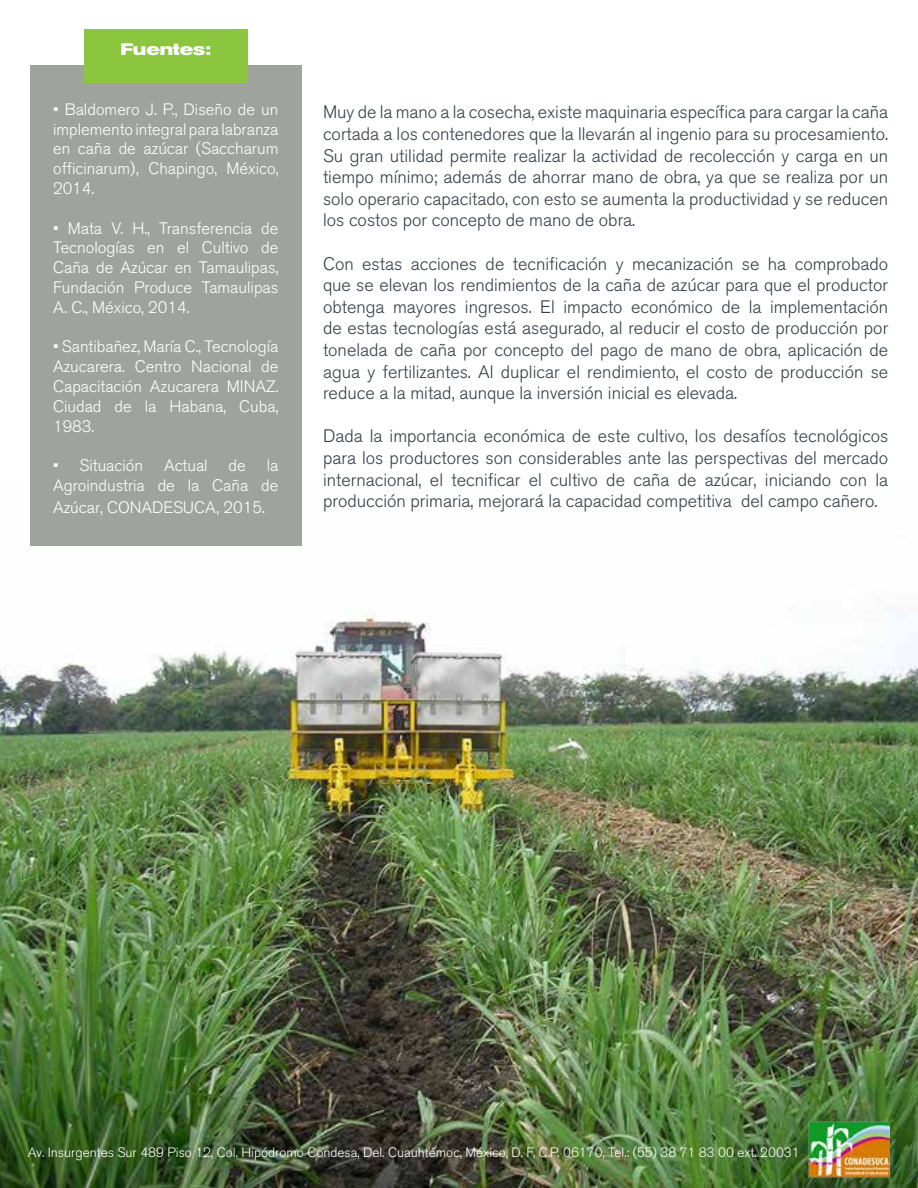
<style>
.page{position:relative;width:918px;height:1188px;background:#fff}
.page>*{position:absolute;margin:0;border:0;box-sizing:border-box;transform-origin:0 0}
.t1{font:300 18px/21.6px "Akzidenz Grotesk BQ";color:#383e47;text-align:justify}
.t2{font:300 16.5px/19.8px "Akzidenz Grotesk BQ";color:#fff;text-align:justify}
.t3{font:700 expanded 16.5px "Akzidenz Grotesk BQ";color:#fff}
.t4{font:300 13.5px "Akzidenz Grotesk BQ";color:#fff}
</style>
<div class="page">
<img style="left:0;top:611px;width:918px;height:577px">
<div style="left:30px;top:66px;width:272px;height:480px;background:#9ea49d"></div>
<img style="left:805px;top:1120px;width:85px;height:57px">
<div style="left:84px;top:29px;width:163px;height:54px;background:#8cc63f"></div>
<p class="t3" style="left:121px;top:40px;width:92px">Fuentes:</p>
<p class="t2" style="left:53px;top:100px;width:227px">• Baldomero J. P., Diseño de un implemento integral para labranza en caña de azúcar (Saccharum officinarum), Chapingo, México, 2014.</p>
<p class="t2" style="left:53px;top:218px;width:227px">• Mata V. H., Transferencia de Tecnologías en el Cultivo de Caña de Azúcar en Tamaulipas, Fundación Produce Tamaulipas A. C., México, 2014.</p>
<p class="t2" style="left:53px;top:337px;width:227px">• Santibañez, María C., Tecnología Azucarera. Centro Nacional de Capacitación Azucarera MINAZ.<br>Ciudad de la Habana, Cuba, 1983.</p>
<p class="t2" style="left:53px;top:456px;width:92px">• Situación</p>
<p class="t2" style="left:164px;top:456px;width:45px">Actual</p>
<p class="t2" style="left:229px;top:456px;width:19px">de</p>
<p class="t2" style="left:53px;top:456px;width:227px;text-align:right">la<br>Agroindustria de la Caña de</p>
<p class="t2" style="left:53px;top:497px;width:213px">Azúcar, CONADESUCA, 2015.</p>
<p class="t1" style="left:323px;top:102px;width:567px">Muy de la mano a la cosecha, existe maquinaria específica para cargar la caña cortada a los contenedores que la llevarán al ingenio para su procesamiento.<br>Su gran utilidad permite realizar la actividad de recolección y carga en un tiempo mínimo; además de ahorrar mano de obra, ya que se realiza por un solo operario capacitado, con esto se aumenta la productividad y se reducen los costos por concepto de mano de obra.</p>
<p class="t1" style="left:323px;top:253px;width:567px">Con estas acciones de tecnificación y mecanización se ha comprobado que se elevan los rendimientos de la caña de azúcar para que el productor obtenga mayores ingresos. El impacto económico de la implementación de estas tecnologías está asegurado, al reducir el costo de producción por tonelada de caña por concepto del pago de mano de obra, aplicación de agua y fertilizantes. Al duplicar el rendimiento, el costo de producción se reduce a la mitad, aunque la inversión inicial es elevada.</p>
<p class="t1" style="left:323px;top:426px;width:567px">Dada la importancia económica de este cultivo, los desafíos tecnológicos para los productores son considerables ante las perspectivas del mercado internacional, el tecnificar el cultivo de caña de azúcar, iniciando con la producción primaria, mejorará la capacidad competitiva del campo cañero.</p>
<p class="t4" style="left:28px;top:1145px;width:773px">Av. Insurgentes Sur 489 Piso 12, Col. Hipódromo Condesa, Del. Cuauhtémoc, México, D. F, C.P. 06170, Tel.: (55) 38 71 83 00 ext. 20031</p>
</div>
